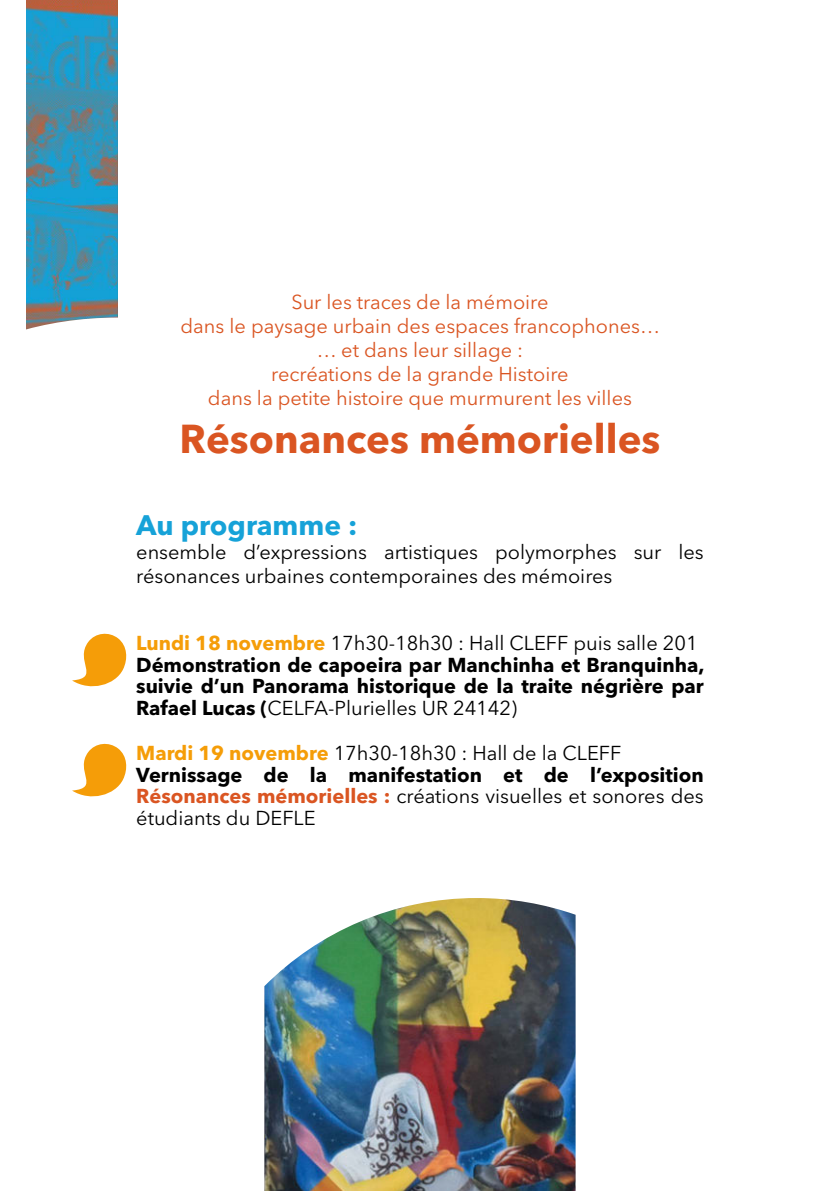
<style>
.page{position:relative;width:840px;height:1191px;background:#fff}
.page>*{position:absolute;margin:0;border:0;box-sizing:border-box;transform-origin:0 0}
.t1{font:700 40px "Avenir Next LT Pro";color:#da5522}
.t2{font:700 28px "Avenir Next LT Pro";color:#16a2d8}
.t3{font:20px/21.6px "Avenir Next LT Pro";color:#000}
.t4{font:700 20px/21.6px "Avenir Next LT Pro";color:#000}
.t5{font:20px/24px "Avenir Next LT Pro";color:#da5522;text-align:center}
.s1{color:#f59d08}
.s2{font-weight:400}
.s3{font-weight:700;color:#f59d08}
.s4{font-weight:700}
.s5{font-weight:700;color:#da5522}
</style>
<div class="page">
<svg style="left:72px;top:633px;width:55px;height:54px"></svg>
<svg style="left:72px;top:743px;width:55px;height:54px"></svg>
<img style="left:27px;top:0;width:90px;height:317px">
<svg style="left:26px;top:317px;width:92px;height:13px"></svg>
<img style="left:264px;top:898px;width:311px;height:293px">
<p class="t5" style="left:180px;top:290px;width:481px">Sur les traces de la mémoire<br>dans le paysage urbain des espaces francophones… … et dans leur sillage :<br>recréations de la grande Histoire<br>dans la petite histoire que murmurent les villes</p>
<h1 class="t1" style="left:179px;top:417px;width:482px">Résonances mémorielles</h1>
<h2 class="t2" style="left:136px;top:509px;width:222px">Au programme :</h2>
<p class="t3" style="left:136px;top:540px;width:568px;line-height:24px">ensemble d’expressions artistiques polymorphes sur les résonances urbaines contemporaines des mémoires</p>
<p class="t4" style="left:136px;top:632px;width:569px"><span class="s1">Lundi 18 novembre</span> <span class="s2">17h30-18h30 : Hall CLEFF puis salle 201<br></span>Démonstration de capoeira par Manchinha et Branquinha, suivie d’un Panorama historique de la traite négrière par Rafael Lucas (<span class="s2">CELFA-Plurielles UR 24142)</span></p>
<p class="t3" style="left:136px;top:743px;width:568px"><span class="s3">Mardi 19 novembre</span> 17h30-18h30 : Hall de la CLEFF <span class="s4">Vernissage de la manifestation et de l’exposition </span><span class="s5">Résonances mémorielles :</span> créations visuelles et sonores des étudiants du DEFLE</p>
</div>
